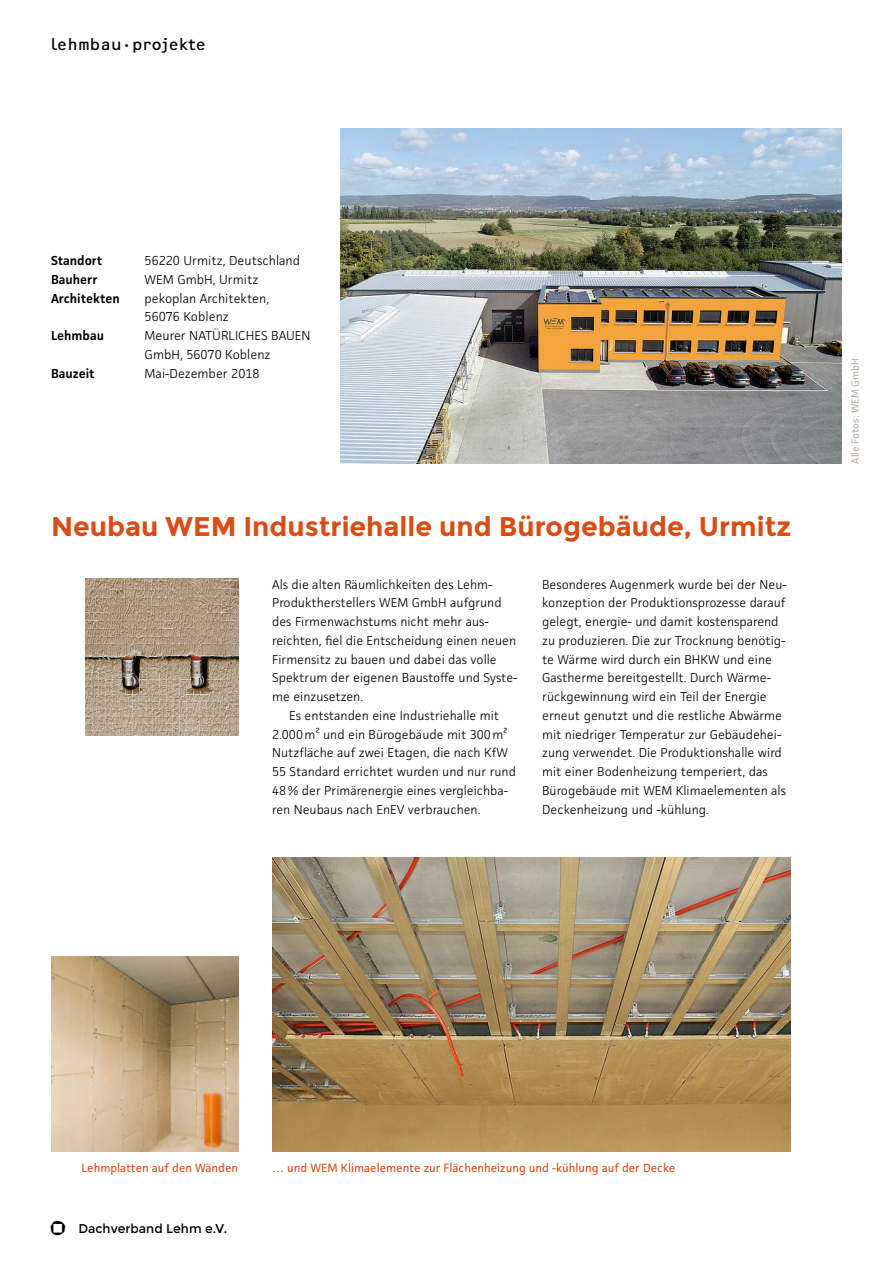
<style>
.page{position:relative;width:893px;height:1263px;background:#fff}
.page>*{position:absolute;margin:0;border:0;box-sizing:border-box;transform-origin:0 0}
.t1{font:700 27px "Montserrat";color:#d94d15}
.t2{font:16.5px "DVLOCR F Regular";color:#000}
.t3{font:300 13.05px/18.8px "Facit";color:#000}
.t4{font:600 13.05px "Facit";color:#000}
.t5{font:300 12.9px/18.8px "Facit";color:#000}
.t6{font:12.75px "Montserrat";color:#000}
.t7{font:12px "Facit";color:#d94d15}
.t8{font:10.5px "Facit";color:#b6ada4}
.s1{font-family:"DVLOCR F Light";font-size:13.5px}
</style>
<div class="page">
<img style="left:340px;top:129px;width:502px;height:334px">
<img style="left:85px;top:578px;width:153px;height:158px">
<img style="left:272px;top:858px;width:519px;height:293px">
<img style="left:51px;top:956px;width:187px;height:195px">
<p class="t2" style="left:51px;top:34px;width:157px">lehmbau·projekte</p>
<p class="t4" style="left:51px;top:252px;width:53px">Standort</p>
<p class="t3" style="left:145px;top:251px;width:157px">56220 Urmitz, Deutschland</p>
<p class="t4" style="left:51px;top:271px;width:48px">Bauherr</p>
<p class="t3" style="left:145px;top:270px;width:115px">WEM GmbH, Urmitz</p>
<p class="t4" style="left:51px;top:290px;width:70px">Architekten</p>
<p class="t3" style="left:145px;top:288px;width:126px">pekoplan Architekten,<br>56076 Koblenz</p>
<p class="t4" style="left:51px;top:327px;width:54px">Lehmbau</p>
<p class="t3" style="left:145px;top:326px;width:167px">Meurer NATÜRLICHES BAUEN<br>GmbH, 56070 Koblenz</p>
<p class="t4" style="left:51px;top:365px;width:45px">Bauzeit</p>
<p class="t3" style="left:145px;top:363px;width:117px">Mai-Dezember 2018</p>
<h1 class="t1" style="left:51px;top:511px;width:742px">Neubau WEM Industriehalle und Bürogebäude, Urmitz</h1>
<p class="t5" style="left:272px;top:575px;width:247px">Als die alten Räumlichkeiten des Lehm-Produktherstellers WEM GmbH aufgrund des Firmenwachstums nicht mehr aus&shy;reichten, fiel die Entscheidung einen neuen Firmensitz zu bauen und dabei das volle Spektrum der eigenen Baustoffe und Syste&shy;me einzusetzen.</p>
<p class="t5" style="left:272px;top:706px;width:245px;text-indent:17px">Es entstanden eine Industriehalle mit 2.000m² und ein Bürogebäude mit 300m²<br>Nutzfläche auf zwei Etagen, die nach KfW 55 Standard errichtet wurden und nur rund 48% der Primärenergie eines vergleichba&shy;ren Neubaus nach EnEV verbrauchen.</p>
<p class="t5" style="left:542px;top:575px;width:246px">Besonderes Augenmerk wurde bei der Neu&shy;konzeption der Produktionsprozesse darauf gelegt, energie- und damit kostensparend zu produzieren. Die zur Trocknung benötig&shy;te Wärme wird durch ein BHKW und eine Gastherme bereitgestellt. Durch Wärme&shy;rückgewinnung wird ein Teil der Energie erneut genutzt und die restliche Abwärme mit niedriger Temperatur zur Gebäudehei&shy;zung verwendet. Die Produktionshalle wird mit einer Bodenheizung temperiert, das Bürogebäude mit WEM Klimaelementen als Deckenheizung und -kühlung.</p>
<p class="t8" style="left:849px;top:463px;width:107px;rotate:-90deg">Alle Fotos: WEM GmbH</p>
<p class="t7" style="left:82px;top:1161px;width:158px">Lehmplatten auf den Wänden</p>
<p class="t7" style="left:272px;top:1161px;width:405px">… und WEM Klimaelemente zur Flächenheizung und -kühlung auf der Decke</p>
<p class="t6" style="left:51px;top:1221px;width:178px"><span class="s1">Þ</span> Dachverband Lehm e.V.</p>
</div>
